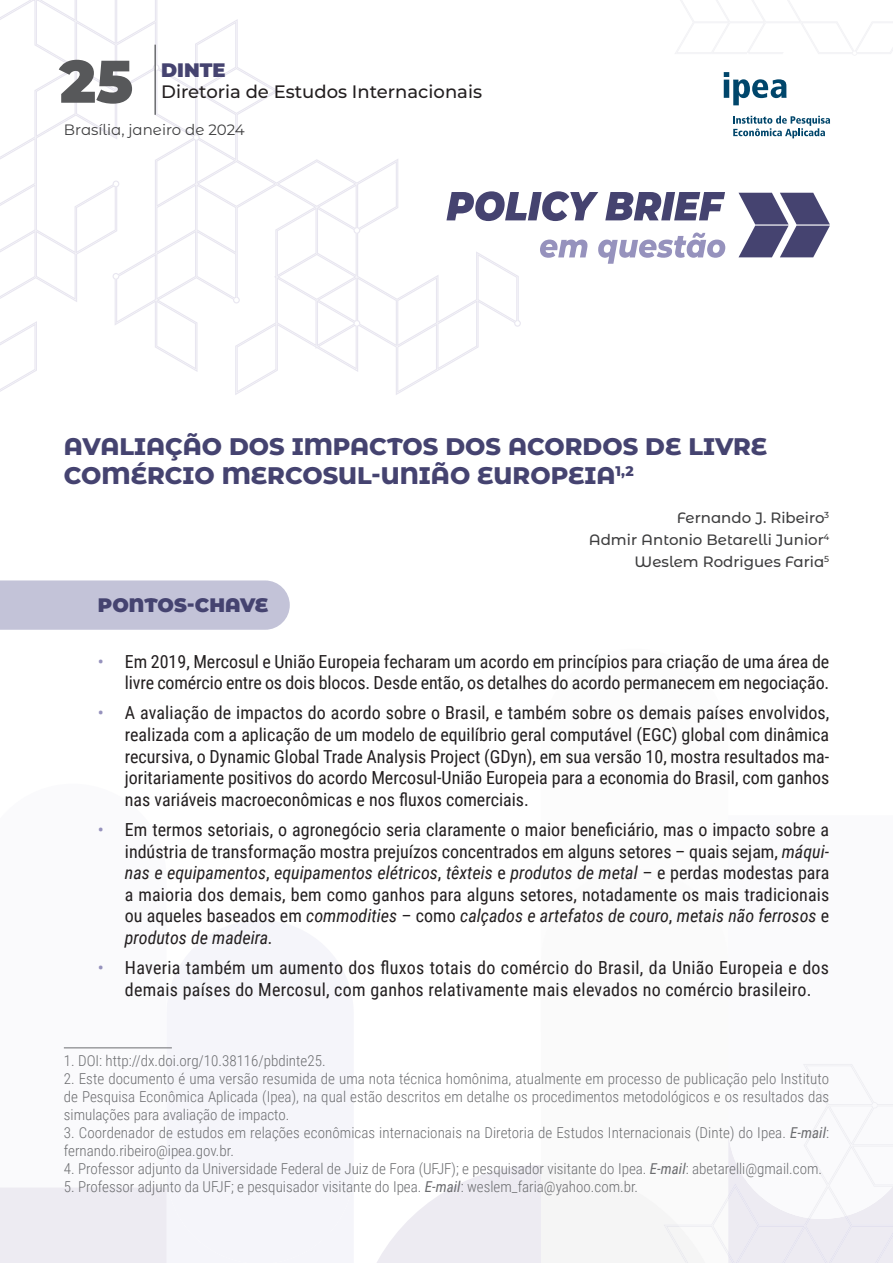
<style>
.page{position:relative;width:893px;height:1263px;background:#fff}
.page>*{position:absolute;margin:0;border:0;box-sizing:border-box;transform-origin:0 0}
.numero{font:900 60px "Montserrat Alternates";color:#57585a}
.titulo_principal{font:800 24px/28.8px "Montserrat Alternates";color:#454370}
.ponto-chave{font:900 19.5px "Montserrat Alternates";color:#454370}
.Diretoria_sigla{font:900 19.5px "Montserrat";color:#454370}
.t1{font:18px/21.6px "Roboto Condensed";color:#231f20;text-align:justify}
.Diretoria{font:500 18px "Montserrat";color:#231f20}
.nota_rodape{font:300 15px/18px "Roboto Condensed";color:#6c6d70;text-align:justify}
.autores{font:500 15px "Montserrat Alternates";color:#3e3e3f}
.data{font:15px "Montserrat Alternates";color:#3e3e3f}
.s1{color:#9692bd}
.s2{font-style:italic}
.s3{font-weight:400;font-style:italic}
</style>
<div class="page">
<div style="left:0;top:1187px;width:166px;height:76px;background:#edebf2"></div>
<svg style="left:377px;top:1064px;width:516px;height:199px"></svg>
<svg style="left:0;top:0;width:830px;height:393px"></svg>
<div style="left:0;top:580px;width:290px;height:50px;background:#c3c3d8"></div>
<hr style="left:64px;top:1047px;width:108px;height:1px;background:#6c6d70">
<hr style="left:154px;top:45px;width:2px;height:70px;background:#6c6d70">
<p class="numero" style="left:60px;top:36px;width:75px">25</p>
<p class="Diretoria_sigla" style="left:161px;top:55px;width:66px">DINTE</p>
<p class="Diretoria" style="left:161px;top:79px;width:322px">Diretoria de Estudos Internacionais</p>
<p class="data" style="left:64px;top:119px;width:182px">Brasília, janeiro de 2024</p>
<p class="titulo_principal" style="left:64px;top:431px;width:705px">AVALIAÇÃO DOS IMPACTOS DOS ACORDOS DE LIVRE<br>COMÉRCIO MERCOSUL-UNIÃO EUROPEIA<sup>1,2</sup></p>
<p class="autores" style="left:677px;top:507px;width:154px">Fernando J. Ribeiro<sup>3</sup></p>
<p class="autores" style="left:589px;top:529px;width:242px">Admir Antonio Betarelli Junior<sup>4</sup></p>
<p class="autores" style="left:634px;top:552px;width:196px">Weslem Rodrigues Faria<sup>5</sup></p>
<p class="ponto-chave" style="left:98px;top:590px;width:172px">PONTOS-CHAVE</p>
<p class="t1" style="left:98px;top:650px;width:733px;text-align:right"><span class="s1">•</span> Em 2019, Mercosul e União Europeia fecharam um acordo em princípios para criação de uma área de livre comércio entre os dois blocos. Desde então, os detalhes do acordo permanecem em negociação.</p>
<p class="t1" style="left:125px;top:701px;width:706px;text-indent:-27px"><span class="s1">•</span> A avaliação de impactos do acordo sobre o Brasil, e também sobre os demais países envolvidos, realizada com a aplicação de um modelo de equilíbrio geral computável (EGC) global com dinâmica recursiva, o Dynamic Global Trade Analysis Project (GDyn), em sua versão 10, mostra resultados ma&shy;joritariamente positivos do acordo Mercosul-União Europeia para a economia do Brasil, com ganhos nas variáveis macroeconômicas e nos fluxos comerciais.</p>
<p class="t1" style="left:125px;top:818px;width:706px;text-indent:-27px"><span class="s1">•</span> Em termos setoriais, o agronegócio seria claramente o maior beneficiário, mas o impacto sobre a indústria de transformação mostra prejuízos concentrados em alguns setores – quais sejam, <span class="s2">máqui&shy;nas e equipamentos</span>, <span class="s2">equipamentos elétricos</span>, <span class="s2">têxteis</span> e <span class="s2">produtos de metal</span> – e perdas modestas para a maioria dos demais, bem como ganhos para alguns setores, notadamente os mais tradicionais ou aqueles baseados em <span class="s2">commodities</span> – como <span class="s2">calçados e artefatos de couro</span>, <span class="s2">metais não ferrosos</span> e <span class="s2">produtos de madeira.</span></p>
<p class="t1" style="left:98px;top:956px;width:733px;text-align:center"><span class="s1">•</span> Haveria também um aumento dos fluxos totais do comércio do Brasil, da União Europeia e dos demais países do Mercosul, com ganhos relativamente mais elevados no comércio brasileiro.</p>
<p class="nota_rodape" style="left:64px;top:1051px;width:263px">1. DOI: http://dx.doi.org/10.38116/pbdinte25.</p>
<p class="nota_rodape" style="left:64px;top:1069px;width:767px">2. Este documento é uma versão resumida de uma nota técnica homônima, atualmente em processo de publicação pelo Instituto de Pesquisa Econômica Aplicada (Ipea), na qual estão descritos em detalhe os procedimentos metodológicos e os resultados das simulações para avaliação de impacto.</p>
<p class="nota_rodape" style="left:64px;top:1123px;width:767px">3. Coordenador de estudos em relações econômicas internacionais na Diretoria de Estudos Internacionais (Dinte) do Ipea. <span class="s3">E-mail</span>: fernando.ribeiro@ipea.gov.br.</p>
<p class="nota_rodape" style="left:64px;top:1159px;width:760px">4. Professor adjunto da Universidade Federal de Juiz de Fora (UFJF); e pesquisador visitante do Ipea. <span class="s3">E-mail</span>: abetarelli@gmail.com.</p>
<p class="nota_rodape" style="left:64px;top:1177px;width:576px">5. Professor adjunto da UFJF; e pesquisador visitante do Ipea. <span class="s3">E-mail</span>: weslem_faria@yahoo.com.br.</p>
</div>
